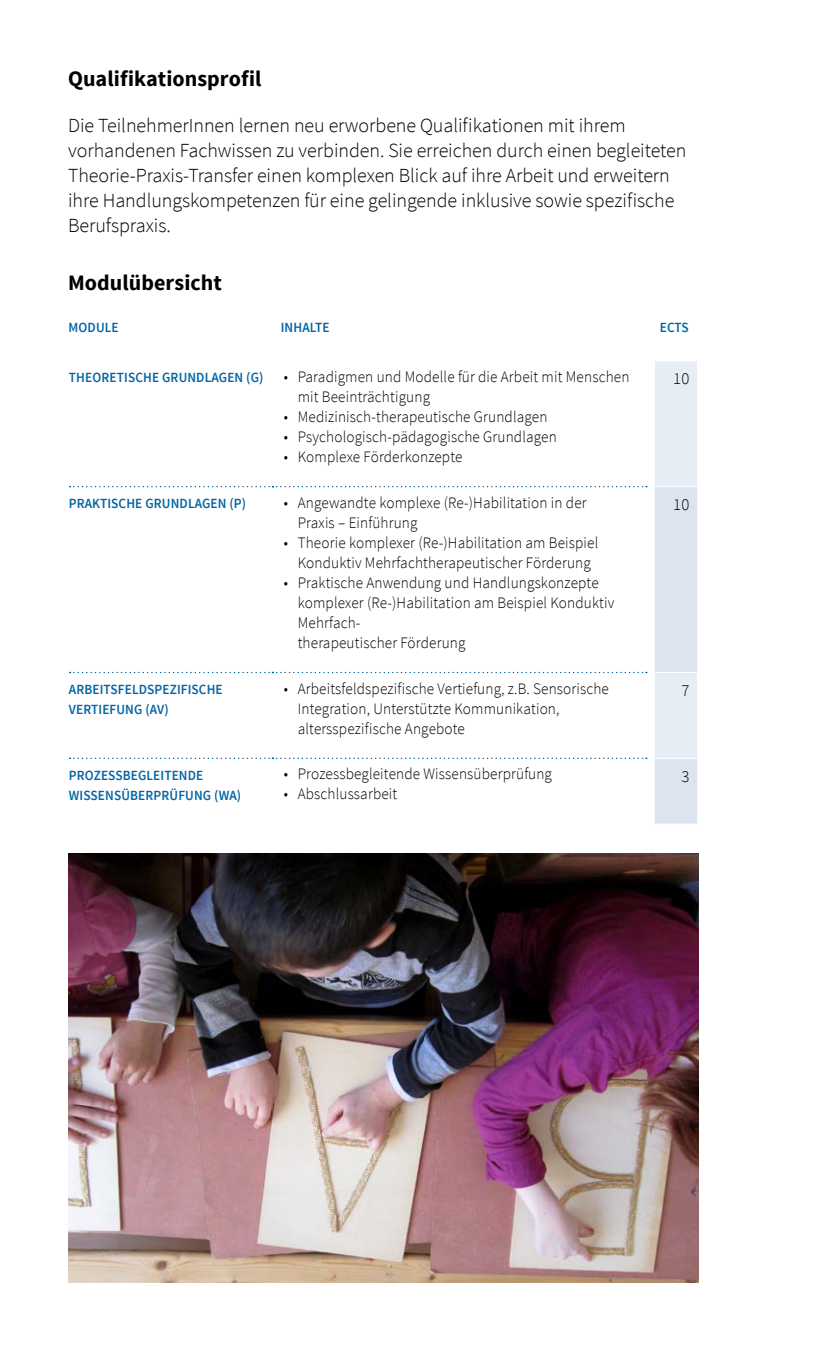
<style>
.page{position:relative;width:840px;height:1361px;background:#fff}
.page>*{position:absolute;margin:0;border:0;box-sizing:border-box;transform-origin:0 0}
.t1{font:700 22px "Source Sans Pro";letter-spacing:.005em;color:#000}
.t2{font:300 20px/25px "Source Sans Pro";letter-spacing:-.005em;color:#000}
.t3{font:300 16.6px "Source Sans Pro";color:#000}
.t4{font:300 16px/20px "Source Sans Pro";letter-spacing:.01em;color:#000;scale:.95 1}
.t5{font:600 14px/20px "Source Sans Pro";letter-spacing:.01em;color:#0065a6;scale:.95 1}
</style>
<div class="page">
<img style="left:68px;top:853px;width:629px;height:429px">
<svg style="left:69px;top:361px;width:628px;height:463px"></svg>
<h1 class="t1" style="left:68px;top:64px;width:195px">Qualifikationsprofil</h1>
<p class="t2" style="left:68px;top:113px;width:619px">Die TeilnehmerInnen lernen neu erworbene Qualifikationen mit ihrem vorhandenen Fachwissen zu verbinden. Sie erreichen durch einen begleiteten Theorie-Praxis-Transfer einen komplexen Blick auf ihre Arbeit und erweitern ihre Handlungskompetenzen für eine gelingende inklusive sowie spezifische Berufspraxis.</p>
<h1 class="t1" style="left:68px;top:268px;width:155px">Modulübersicht</h1>
<p class="t5" style="left:68px;top:317px;width:54px">MODULE</p>
<p class="t5" style="left:280px;top:317px;width:53px">INHALTE</p>
<p class="t5" style="left:659px;top:317px;width:32px">ECTS</p>
<p class="t5" style="left:69px;top:368px;width:206px">THEORETISCHE GRUNDLAGEN (G)</p>
<p class="t4" style="left:297px;top:367px;width:350px;text-indent:-14px">• Paradigmen und Modelle für die Arbeit mit Menschen mit Beeinträchtigung</p>
<p class="t4" style="left:283px;top:407px;width:279px">• Medizinisch-therapeutische Grundlagen</p>
<p class="t4" style="left:283px;top:427px;width:289px">• Psychologisch-pädagogische Grundlagen</p>
<p class="t4" style="left:283px;top:447px;width:189px">• Komplexe Förderkonzepte</p>
<p class="t5" style="left:69px;top:494px;width:188px">PRAKTISCHE GRUNDLAGEN (P)</p>
<p class="t4" style="left:297px;top:492px;width:305px;text-indent:-14px">• Angewandte komplexe (Re-)Habilitation in der<br>Praxis – Einführung</p>
<p class="t4" style="left:283px;top:532px;width:332px;text-align:center">• Theorie komplexer (Re-)Habilitation am Beispiel<br>Konduktiv Mehrfachtherapeutischer Förderung</p>
<p class="t4" style="left:297px;top:572px;width:334px;text-indent:-14px">• Praktische Anwendung und Handlungskonzepte komplexer (Re-)Habilitation am Beispiel Konduktiv Mehrfach-<br>therapeutischer Förderung</p>
<p class="t3" style="left:672px;top:369px;width:18px">10</p>
<p class="t3" style="left:672px;top:495px;width:18px">10</p>
<p class="t5" style="left:69px;top:680px;width:163px">ARBEITSFELDSPEZIFISCHE<br>VERTIEFUNG (AV)</p>
<p class="t4" style="left:297px;top:678px;width:329px;text-indent:-14px">• Arbeitsfeldspezifische Vertiefung, z.B. Sensorische<br>Integration, Unterstützte Kommunikation, altersspezifische Angebote</p>
<p class="t3" style="left:681px;top:680px;width:9px">7</p>
<p class="t5" style="left:69px;top:765px;width:183px">PROZESSBEGLEITENDE<br>WISSENSÜBERPRÜFUNG (WA)</p>
<p class="t4" style="left:283px;top:764px;width:284px">• Prozessbegleitende Wissensüberprüfung</p>
<p class="t3" style="left:681px;top:766px;width:9px">3</p>
<p class="t4" style="left:283px;top:784px;width:121px">• Abschlussarbeit</p>
</div>
